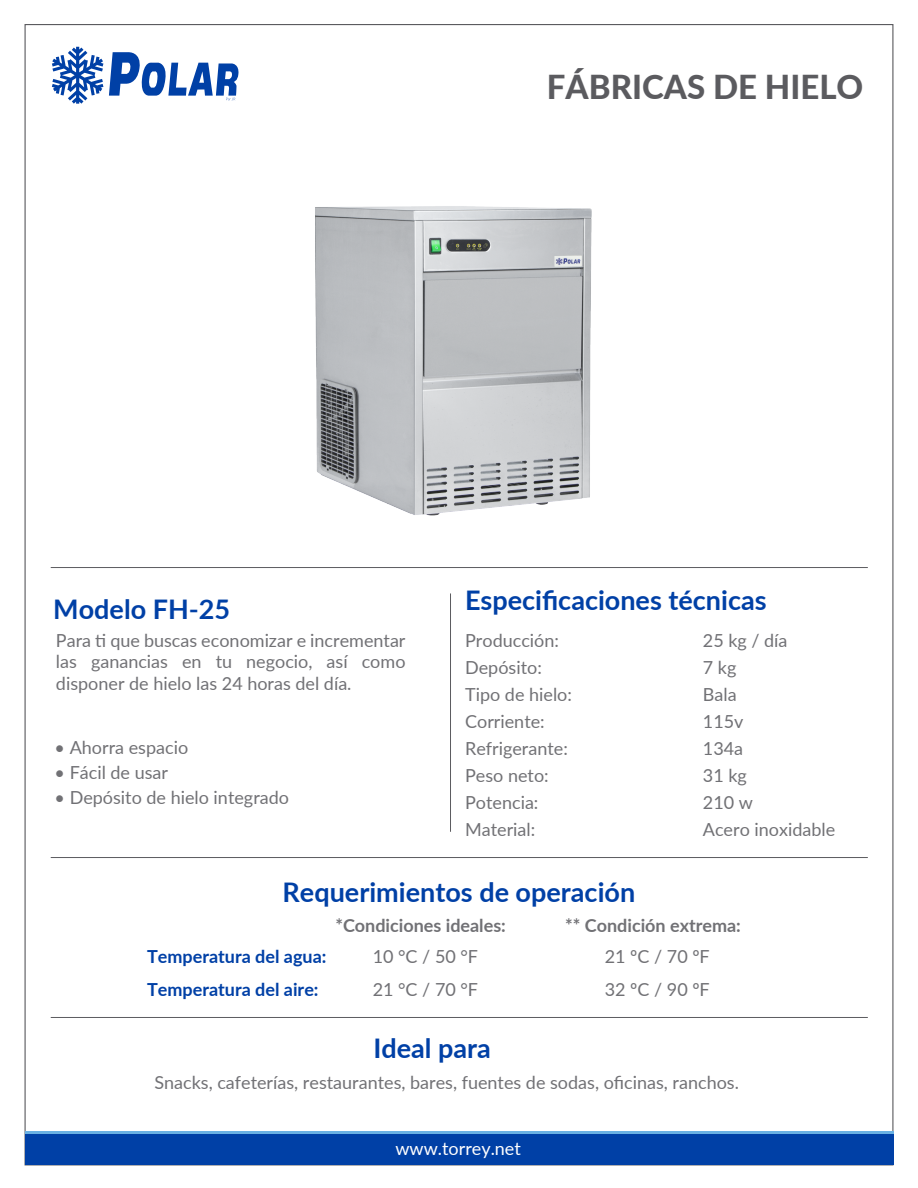
<style>
.page{position:relative;width:918px;height:1188px;background:#fff}
.page>*{position:absolute;margin:0;border:0;box-sizing:border-box;transform-origin:0 0}
.t1{font:800 33px "Lato";color:#5b5b5f}
.t2{font:700 27px "Lato";color:#0040a6}
.t3{font:800 21px "Helvetica Neue LT Com";color:#fff}
.t4{font:18px/27px "Lato";color:#717175}
.t5{font:700 18px "Lato";color:#717175}
.t6{font:700 18px "Lato";color:#0040a6}
.t7{font:18px "Lato";color:#fff}
</style>
<div class="page">
<img style="left:315px;top:206px;width:277px;height:310px">
<hr style="left:51px;top:857px;width:817px;height:1px;background:#5b5b5f">
<hr style="left:51px;top:1017px;width:817px;height:1px;background:#5b5b5f">
<hr style="left:51px;top:567px;width:817px;height:1px;background:#5b5b5f">
<hr style="left:450px;top:593px;width:1px;height:239px;background:#5b5b5f">
<svg style="left:25px;top:1132px;width:869px;height:3px;background:#468bce"></svg>
<svg style="left:52px;top:47px;width:51px;height:57px"></svg>
<svg style="left:109px;top:52px;width:130px;height:48px"></svg>
<div style="left:25px;top:1135px;width:869px;height:30px;background:#0040a6"></div>
<h1 class="t1" style="left:547px;top:63px;width:318px">FÁBRICAS DE HIELO</h1>
<h2 class="t2" style="left:53px;top:589px;width:178px">Modelo FH-25</h2>
<h2 class="t2" style="left:465px;top:580px;width:303px">Especificaciones técnicas</h2>
<p class="t4" style="left:56px;top:628px;width:351px;line-height:21.6px;text-align:justify">Para ti que buscas economizar e incrementar las ganancias en tu negocio, así como disponer de hielo las 24 horas del día.</p>
<p class="t4" style="left:465px;top:626px;width:108px">Producción:<br>Depósito:<br>Tipo de hielo:<br>Corriente:<br>Refrigerante:<br>Peso neto:<br>Potencia:<br>Material:</p>
<p class="t4" style="left:703px;top:626px;width:134px">25 kg / día<br>7 kg<br>Bala<br>115v<br>134a<br>31 kg<br>210 w<br>Acero inoxidable</p>
<p class="t4" style="left:55px;top:734px;width:135px">• Ahorra espacio</p>
<p class="t4" style="left:55px;top:758px;width:115px">• Fácil de usar</p>
<p class="t4" style="left:55px;top:783px;width:236px">• Depósito de hielo integrado</p>
<h2 class="t2" style="left:283px;top:872px;width:354px">Requerimientos de operación</h2>
<p class="t6" style="left:147px;top:943px;width:181px">Temperatura del agua:</p>
<p class="t6" style="left:147px;top:976px;width:173px">Temperatura del aire:</p>
<p class="t5" style="left:335px;top:912px;width:172px">*Condiciones ideales:</p>
<p class="t4" style="left:373px;top:942px;width:107px">10 °C / 50 °F</p>
<p class="t4" style="left:605px;top:942px;width:106px">21 ºC / 70 ºF</p>
<p class="t4" style="left:373px;top:975px;width:107px">21 °C / 70 °F</p>
<p class="t4" style="left:605px;top:975px;width:106px">32 ºC / 90 ºF</p>
<p class="t5" style="left:565px;top:912px;width:177px">** Condición extrema:</p>
<h2 class="t2" style="left:373px;top:1028px;width:119px">Ideal para</h2>
<p class="t4" style="left:154px;top:1068px;width:586px">Snacks, cafeterías, restaurantes, bares, fuentes de sodas, oficinas, ranchos.</p>
<p class="t3" style="left:351px;top:1129px;width:217px">www.lineapolar.com</p>
<p class="t7" style="left:396px;top:1136px;width:127px">www.torrey.net</p>
</div>
